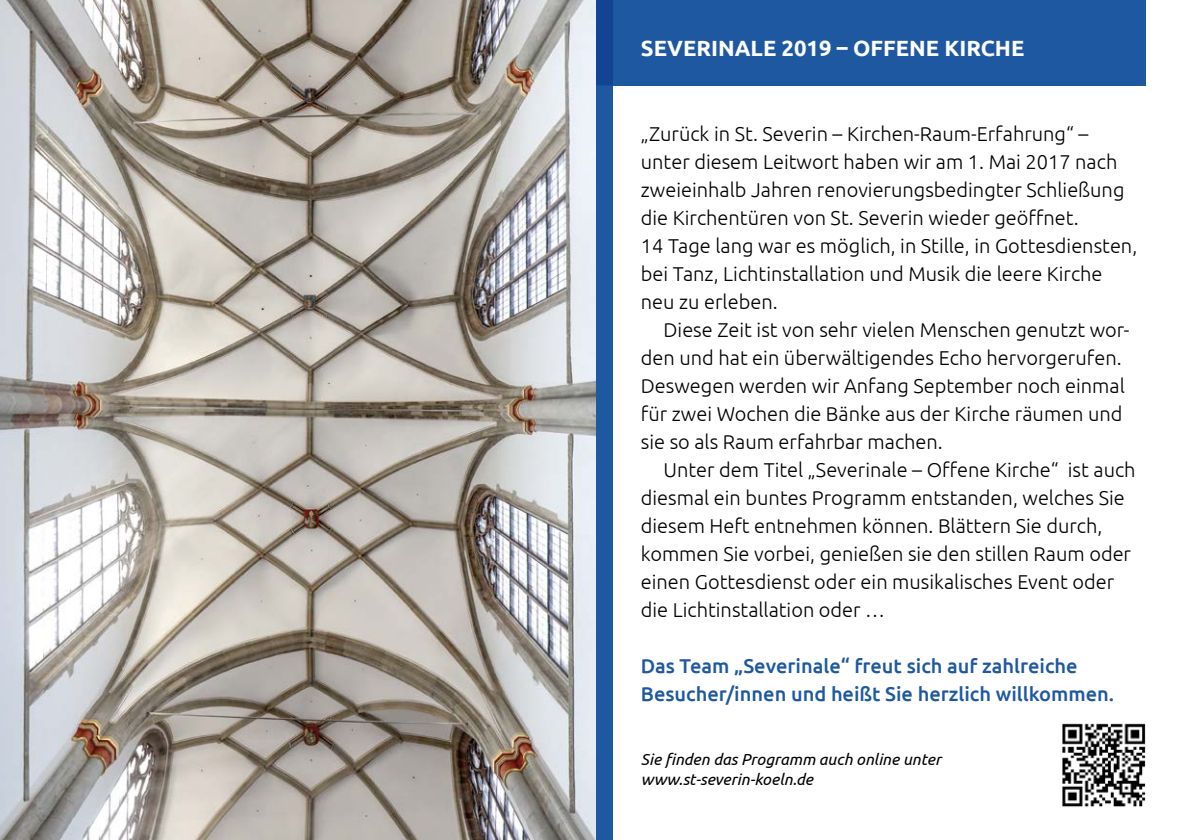
<style>
.page{position:relative;width:1191px;height:840px;background:#fff}
.page>*{position:absolute;margin:0;border:0;box-sizing:border-box;transform-origin:0 0}
.t1{font:700 22px "Ubuntu";color:#fff}
.t2{font:300 20px/28px "Ubuntu";color:#000}
.t3{font:500 20px/28px "Ubuntu";color:#1e58a1}
.t4{font:italic 16px/20px "Ubuntu";color:#000}
</style>
<div class="page">
<div style="left:595px;top:0;width:550px;height:85px;background:#1e58a1"></div>
<div style="left:595px;top:0;width:17px;height:85px;background:#134494"></div>
<div style="left:595px;top:85px;width:17px;height:754px;background:#1e58a1"></div>
<img style="left:0;top:0;width:595px;height:839px">
<img style="left:1062px;top:723px;width:83px;height:83px">
<p class="t1" style="left:641px;top:35px;width:385px">SEVERINALE 2019 – OFFENE KIRCHE</p>
<p class="t2" style="left:641px;top:119px;width:498px">„Zurück in St. Severin – Kirchen-Raum-Erfahrung“ – unter diesem Leitwort haben wir am 1. Mai 2017 nach zweieinhalb Jahren renovierungsbedingter Schließung die Kirchentüren von St. Severin wieder geöffnet.<br>14 Tage lang war es möglich, in Stille, in Gottesdiensten, bei Tanz, Lichtinstallation und Musik die leere Kirche neu zu erleben.</p>
<p class="t2" style="left:641px;top:315px;width:490px;text-indent:23px">Diese Zeit ist von sehr vielen Menschen genutzt wor&shy;den und hat ein überwältigendes Echo hervorgerufen.<br>Deswegen werden wir Anfang September noch einmal für zwei Wochen die Bänke aus der Kirche räumen und sie so als Raum erfahrbar machen.</p>
<p class="t2" style="left:641px;top:455px;width:496px;text-indent:23px">Unter dem Titel „Severinale – Offene Kirche“ ist auch diesmal ein buntes Programm entstanden, welches Sie diesem Heft entnehmen können. Blättern Sie durch, kommen Sie vorbei, genießen sie den stillen Raum oder einen Gottesdienst oder ein musikalisches Event oder die Lichtinstallation oder …</p>
<p class="t3" style="left:641px;top:651px;width:475px">Das Team „Severinale“ freut sich auf zahlreiche<br>Besucher/innen und heißt Sie herzlich willkommen.</p>
<p class="t4" style="left:641px;top:748px;width:302px">Sie finden das Programm auch online unter www.st-severin-koeln.de</p>
</div>
